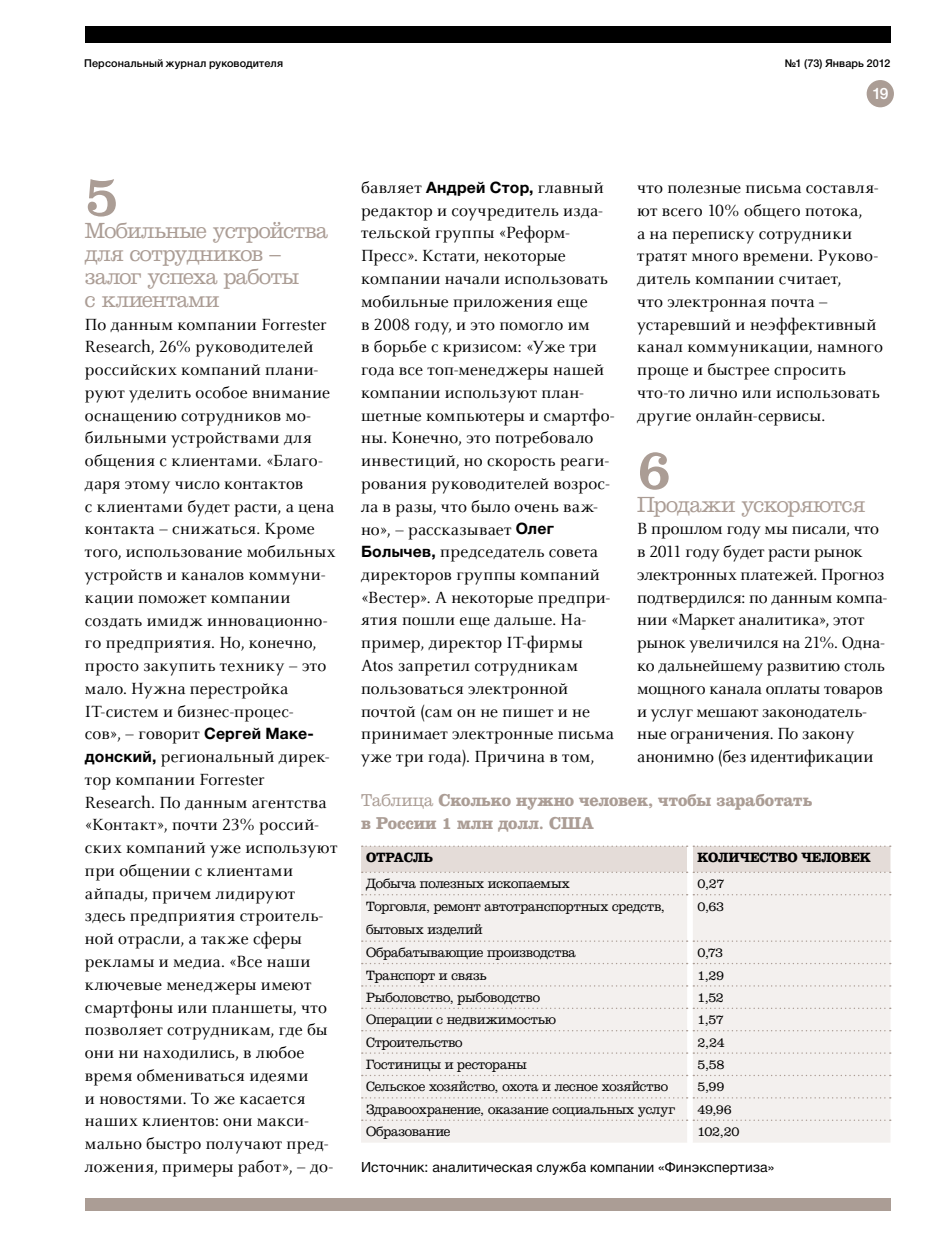
<style>
.page{position:relative;width:943px;height:1241px;background:#fff}
.page>*{position:absolute;margin:0;border:0;box-sizing:border-box;transform-origin:0 0}
.t1{font:58.98px "IN Ventura";color:#ab9d95}
.t2{font:300 22.75px/22.8px "IN Ventura";letter-spacing:-.02em;color:#ab9d95}
.t3{font:17.85px/22.8px "GD Celestial";letter-spacing:.01em;color:#000}
.t4{font:700 17.85px/22.8px "IN Ventura";letter-spacing:-.005em;color:#ab9d95}
.t5{font:500 15.75px "Helvetica Neue Cyr";color:#fff}
.t6{font:300 14px/22.8px "IN Ventura";letter-spacing:-.005em;color:#000}
.t7{font:14px "Helvetica Neue Cyr";letter-spacing:.01em;color:#000}
.t8{font:700 14px "IN Ventura";letter-spacing:-.01em;color:#000}
.t9{font:500 10.85px "Helvetica Neue Cyr";letter-spacing:.01em;color:#000}
.s1{font-family:"Helvetica Neue Cyr";font-weight:700;font-size:15.75px}
.s2{font-weight:300}
</style>
<div class="page">
<div style="left:866px;top:80px;width:27px;height:27px;background:#ab9d95;border-radius:50%"></div>
<div style="left:85px;top:26px;width:805px;height:17px;background:#000"></div>
<div style="left:85px;top:1197px;width:805px;height:13px;background:#ab9d95"></div>
<svg style="left:361px;top:845px;width:529px;height:297px;background:#f0edeb"></svg>
<p class="t9" style="left:84px;top:57px;width:200px">Персональный журнал руководителя</p>
<p class="t9" style="left:784px;top:57px;width:107px">№1 (73) Январь 2012</p>
<p class="t5" style="left:872px;top:85px;width:18px">19</p>
<h1 class="t1" style="left:85px;top:161px;width:35px">5</h1>
<p class="t2" style="left:85px;top:219px;width:245px">Мобильные устройства для сотрудников – залог успеха работы<br>с клиентами</p>
<p class="t3" style="left:85px;top:313px;width:254px">По данным компании Forrester<br>Research, 26% руководителей российских компаний плани&shy;руют уделить особое внимание оснащению сотрудников мо&shy;бильными устройствами для общения с клиентами. «Благо&shy;даря этому число контактов<br>с клиентами будет расти, а цена контакта – снижаться. Кроме того, использование мобильных устройств и каналов коммуни&shy;кации поможет компании создать имидж инновационно&shy;го предприятия. Но, конечно, просто закупить технику – это мало. Нужна перестройка<br>IT-систем и бизнес-процес-<br>сов», – говорит <span class="s1">Сергей Маке&shy;донский,</span> региональный дирек&shy;тор компании Forrester<br>Research. По данным агентства «Контакт», почти 23% россий&shy;ских компаний уже используют при общении с клиентами айпады, причем лидируют здесь предприятия строитель&shy;ной отрасли, а также сферы рекламы и медиа. «Все наши ключевые менеджеры имеют смартфоны или планшеты, что позволяет сотрудникам, где бы они ни находились, в любое время обмениваться идеями<br>и новостями. То же касается наших клиентов: они макси&shy;мально быстро получают пред&shy;ложения, примеры работ», – до-</p>
<p class="t3" style="left:361px;top:177px;width:255px">бавляет <span class="s1">Андрей Стор,</span> главный редактор и соучредитель изда&shy;тельской группы «Реформ-<br>Пресс». Кстати, некоторые компании начали использовать мобильные приложения еще<br>в 2008 году, и это помогло им<br>в борьбе с кризисом: «Уже три года все топ-менеджеры нашей компании используют план&shy;шетные компьютеры и смартфо&shy;ны. Конечно, это потребовало инвестиций, но скорость реаги&shy;рования руководителей возрос&shy;ла в разы, что было очень важ&shy;но», – рассказывает <span class="s1">Олег<br>Болычев,</span> председатель совета директоров группы компаний «Вестер». А некоторые предпри&shy;ятия пошли еще дальше. На&shy;пример, директор IT-фирмы<br>Atos запретил сотрудникам пользоваться электронной почтой (сам он не пишет и не принимает электронные письма уже три года). Причина в том,</p>
<p class="t3" style="left:637px;top:176px;width:247px">что полезные письма составля&shy;ют всего 10% общего потока,<br>а на переписку сотрудники тратят много времени. Руково&shy;дитель компании считает,<br>что электронная почта – устаревший и неэффективный канал коммуникации, намного проще и быстрее спросить что-то лично или использовать другие онлайн-сервисы.</p>
<h1 class="t1" style="left:637px;top:434px;width:35px">6</h1>
<p class="t2" style="left:637px;top:492px;width:230px">Продажи ускоряются</p>
<p class="t3" style="left:637px;top:518px;width:251px">В прошлом году мы писали, что в 2011 году будет расти рынок электронных платежей. Прогноз подтвердился: по данным компа&shy;нии «Маркет аналитика», этот рынок увеличился на 21%. Одна&shy;ко дальнейшему развитию столь мощного канала оплаты товаров и услуг мешают законодатель&shy;ные ограничения. По закону анонимно (без идентификации</p>
<p class="t4" style="left:361px;top:788px;width:452px"><span class="s2">Таблица</span> Сколько нужно человек, чтобы заработать в России 1 млн долл. США</p>
<p class="t8" style="left:366px;top:849px;width:68px">ОТРАСЛЬ</p>
<p class="t8" style="left:697px;top:849px;width:175px">КОЛИЧЕСТВО ЧЕЛОВЕК</p>
<p class="t6" style="left:366px;top:871px;width:205px">Добыча полезных ископаемых</p>
<p class="t6" style="left:697px;top:871px;width:28px">0,27</p>
<p class="t6" style="left:366px;top:894px;width:300px">Торговля, ремонт автотранспортных средств, бытовых изделий</p>
<p class="t6" style="left:697px;top:894px;width:28px">0,63</p>
<p class="t6" style="left:366px;top:940px;width:211px">Обрабатывающие производства</p>
<p class="t6" style="left:697px;top:940px;width:27px">0,73</p>
<p class="t6" style="left:366px;top:963px;width:122px">Транспорт и связь</p>
<p class="t6" style="left:697px;top:963px;width:28px">1,29</p>
<p class="t6" style="left:366px;top:985px;width:176px">Рыболовство, рыбоводство</p>
<p class="t6" style="left:697px;top:985px;width:28px">1,52</p>
<p class="t6" style="left:366px;top:1007px;width:191px">Операции с недвижимостью</p>
<p class="t6" style="left:697px;top:1007px;width:28px">1,57</p>
<p class="t6" style="left:366px;top:1030px;width:98px">Строительство</p>
<p class="t6" style="left:697px;top:1030px;width:29px">2,24</p>
<p class="t6" style="left:366px;top:1052px;width:162px">Гостиницы и рестораны</p>
<p class="t6" style="left:697px;top:1052px;width:28px">5,58</p>
<p class="t6" style="left:366px;top:1074px;width:303px">Сельское хозяйство, охота и лесное хозяйство</p>
<p class="t6" style="left:697px;top:1074px;width:28px">5,99</p>
<p class="t6" style="left:366px;top:1097px;width:311px">Здравоохранение, оказание социальных услуг</p>
<p class="t6" style="left:697px;top:1097px;width:36px">49,96</p>
<p class="t6" style="left:366px;top:1119px;width:86px">Образование</p>
<p class="t6" style="left:697px;top:1119px;width:44px">102,20</p>
<p class="t7" style="left:361px;top:1158px;width:415px">Источник: аналитическая служба компании «Финэкспертиза»</p>
</div>
